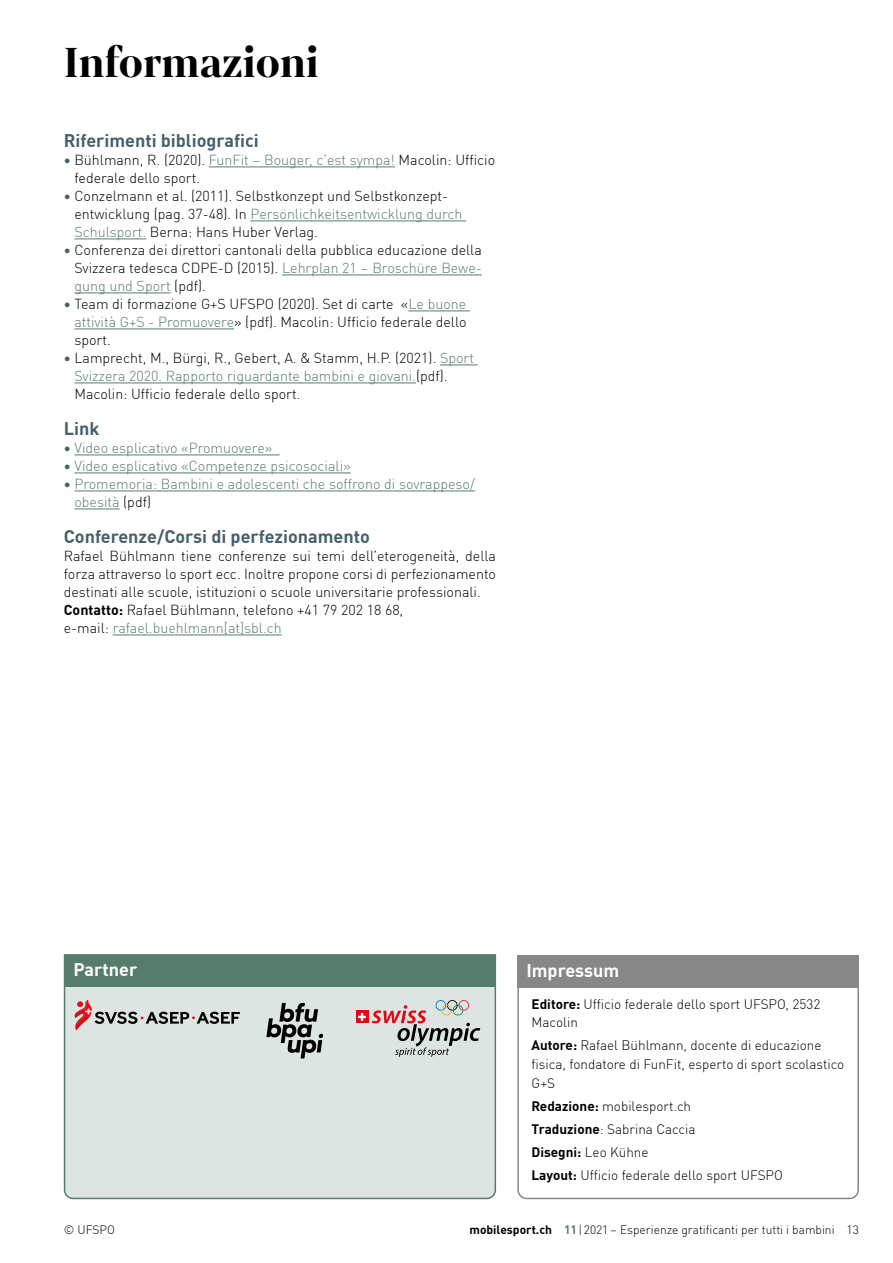
<style>
.page{position:relative;width:893px;height:1263px;background:#fff}
.page>*{position:absolute;margin:0;border:0;box-sizing:border-box;transform-origin:0 0}
.h_Titel{font:700 45px "Mixta Pro";color:#000}
.h_Untertitel{font:700 18px "DINOT";color:#46606c}
.h_h5{font:700 18px "DINOT";color:#46606c}
.Titel_Partner_Impres{font:700 18px "DINOT";color:#fff}
.p_Fliesstext{font:300 14.25px/18px "DINOT";color:#000}
.p_Fliesstext-2{font:300 14.25px/18px "DINOT";color:#567d6c}
.p_Impressum{font:300 13.5px/18.8px "DINOT";color:#000}
.p_Impressum-2{font:700 13.5px "DINOT";color:#000}
.t1{font:300 12px "DINOT";color:#000}
.s1{font-weight:700;color:#46606c}
.s2{color:#567d6c}
.s3{color:#000}
.s4{font-weight:700}
.s5{font-weight:300}
.s6{font-weight:700;color:#567d6c}
</style>
<div class="page">
<svg style="left:517px;top:955px;width:342px;height:245px"></svg>
<div style="left:63px;top:954px;width:434px;height:246px;background:#dde5e2"></div>
<div style="left:65px;top:955px;width:431px;height:32px;background:#567d6c"></div>
<div style="left:356px;top:1011px;width:12px;height:12px;background:#e30613"></div>
<svg style="left:358px;top:1013px;width:8px;height:8px"></svg>
<svg style="left:372px;top:1000px;width:108px;height:57px;background:#c2bdba"></svg>
<svg style="left:266px;top:1003px;width:57px;height:55px;background:#8e9391"></svg>
<svg style="left:75px;top:1000px;width:165px;height:30px;background:#bcb8b6"></svg>
<hr style="left:209px;top:167px;width:186px;height:1px;background:#567d6c">
<hr style="left:250px;top:221px;width:216px;height:1px;background:#567d6c">
<hr style="left:74px;top:239px;width:72px;height:1px;background:#567d6c">
<hr style="left:282px;top:275px;width:200px;height:1px;background:#567d6c">
<hr style="left:74px;top:293px;width:97px;height:1px;background:#567d6c">
<hr style="left:408px;top:311px;width:62px;height:1px;background:#567d6c">
<hr style="left:74px;top:329px;width:160px;height:1px;background:#567d6c">
<hr style="left:440px;top:365px;width:38px;height:1px;background:#567d6c">
<hr style="left:74px;top:383px;width:342px;height:1px;background:#567d6c">
<hr style="left:74px;top:455px;width:206px;height:1px;background:#567d6c">
<hr style="left:74px;top:473px;width:277px;height:1px;background:#567d6c">
<hr style="left:74px;top:491px;width:401px;height:1px;background:#567d6c">
<hr style="left:74px;top:509px;width:46px;height:1px;background:#567d6c">
<hr style="left:113px;top:635px;width:169px;height:1px;background:#567d6c">
<p class="h_Titel" style="left:64px;top:36px;width:257px">Informazioni</p>
<p class="h_h5" style="left:64px;top:126px;width:196px">Riferimenti bibliografici</p>
<p class="p_Fliesstext" style="left:74px;top:149px;width:422px;text-indent:-11px"><span class="s1">•</span> Bühlmann, R. (2020). <span class="s2">FunFit – Bouger, c’est sympa!</span> Macolin: Ufficio federale dello sport.</p>
<p class="p_Fliesstext" style="left:74px;top:185px;width:390px;text-indent:-11px"><span class="s1">•</span> Conzelmann et al. (2011). Selbstkonzept und Selbstkonzept&shy;entwicklung (pag. 37-48). In <span class="s2">Persönlichkeitsentwicklung durch<br>Schulsport.</span> Berna: Hans Huber Verlag.</p>
<p class="p_Fliesstext" style="left:74px;top:239px;width:409px;text-align:justify;text-indent:-11px"><span class="s1">•</span> Conferenza dei direttori cantonali della pubblica educazione della Svizzera tedesca CDPE-D (2015). <span class="s2">Lehrplan 21 – Broschüre Bewe&shy;gung und Sport</span> (pdf).</p>
<p class="p_Fliesstext" style="left:74px;top:293px;width:394px;text-align:justify;text-indent:-11px"><span class="s1">•</span> Team di formazione G+S UFSPO (2020). Set di carte «<span class="s2">Le buone attività G+S - Promuovere</span>» (pdf). Macolin: Ufficio federale dello sport.</p>
<p class="p_Fliesstext" style="left:74px;top:347px;width:401px;text-indent:-11px"><span class="s1">•</span> Lamprecht, M., Bürgi, R., Gebert, A. &amp; Stamm, H.P. (2021). <span class="s2">Sport<br>Svizzera 2020. Rapporto riguardante bambini e giovani.</span>(pdf).<br>Macolin: Ufficio federale dello sport.</p>
<h2 class="h_Untertitel" style="left:64px;top:414px;width:37px">Link</h2>
<p class="p_Fliesstext-2" style="left:64px;top:437px;width:210px"><span class="s1">•</span> Video esplicativo «Promuovere»</p>
<p class="p_Fliesstext-2" style="left:64px;top:455px;width:288px"><span class="s1">•</span> Video esplicativo «Competenze psicosociali»</p>
<p class="p_Fliesstext-2" style="left:74px;top:473px;width:402px;text-indent:-11px"><span class="s1">•</span> Promemoria: Bambini e adolescenti che soffrono di sovrappeso/ obesità <span class="s3">(pdf)</span></p>
<h2 class="h_Untertitel" style="left:64px;top:522px;width:307px">Conferenze/Corsi di perfezionamento</h2>
<p class="p_Fliesstext" style="left:64px;top:545px;width:434px;text-align:justify">Rafael Bühlmann tiene conferenze sui temi dell’eterogeneità, della forza attraverso lo sport ecc. Inoltre propone corsi di perfezionamento destinati alle scuole, istituzioni o scuole universitarie professionali.</p>
<p class="p_Fliesstext" style="left:64px;top:599px;width:341px"><span class="s4">Contatto:</span> Rafael Bühlmann, telefono +41 79 202 18 68,</p>
<p class="p_Fliesstext-2" style="left:64px;top:617px;width:220px"><span class="s3">e-mail:</span> rafael.buehlmann[at]sbl.ch</p>
<p class="Titel_Partner_Impres" style="left:74px;top:955px;width:65px">Partner</p>
<p class="Titel_Partner_Impres" style="left:526px;top:956px;width:95px">Impressum</p>
<p class="p_Impressum" style="left:531px;top:993px;width:290px"><span class="s4">Editore:</span> Ufficio federale dello sport UFSPO, 2532<br>Macolin</p>
<p class="p_Impressum" style="left:531px;top:1035px;width:314px"><span class="s4">Autore:</span> Rafael Bühlmann, docente di educazione fisica, fondatore di FunFit, esperto di sport scolastico<br>G+S</p>
<p class="p_Impressum" style="left:531px;top:1095px;width:161px"><span class="s4">Redazione:</span> mobilesport.ch</p>
<p class="p_Impressum" style="left:531px;top:1118px;width:166px"><span class="s4">Traduzione</span>: Sabrina Caccia</p>
<p class="p_Impressum-2" style="left:531px;top:1141px;width:119px">Disegni: <span class="s5">Leo Kühne</span></p>
<p class="p_Impressum" style="left:531px;top:1164px;width:253px"><span class="s4">Layout:</span> Ufficio federale dello sport UFSPO</p>
<p class="t1" style="left:64px;top:1220px;width:53px">© UFSPO</p>
<p class="t1" style="left:470px;top:1220px;width:391px"><span class="s4">mobilesport.ch</span> <span class="s6">11</span>|2021 – Esperienze gratificanti per tutti i bambini 13</p>
</div>
